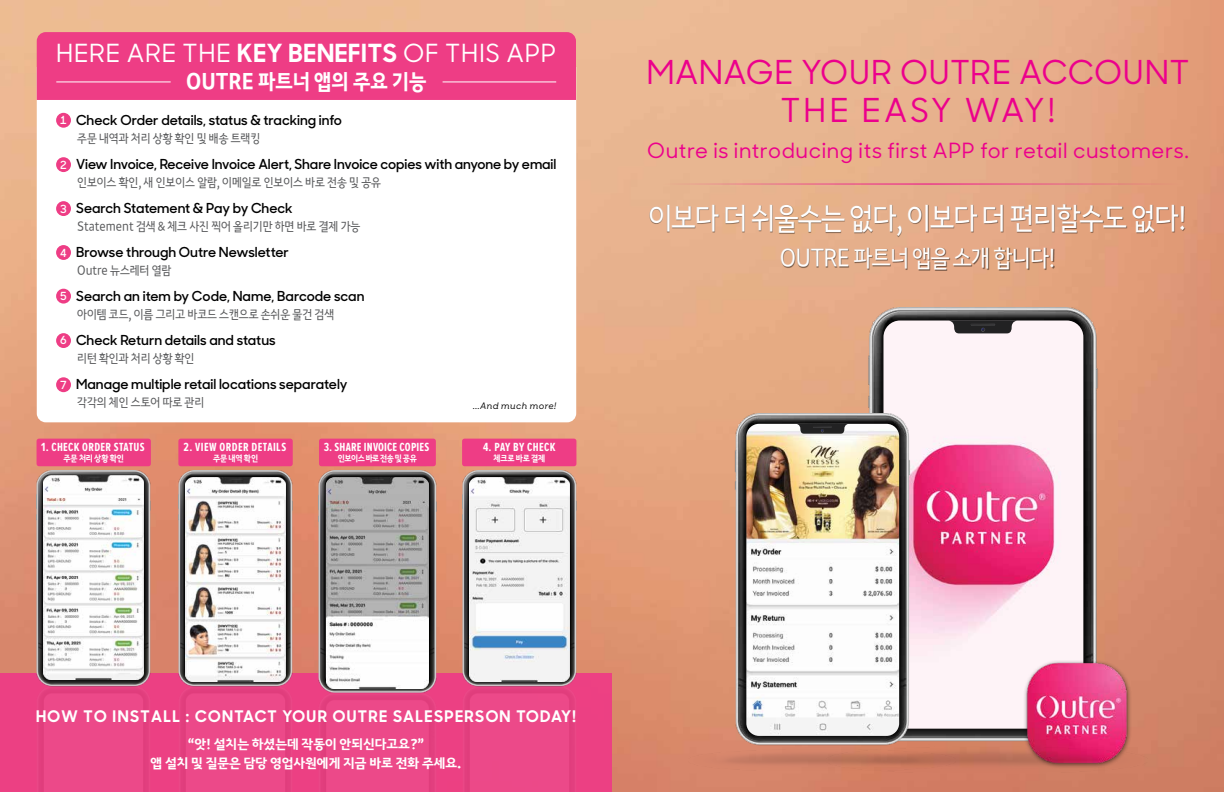
<style>
.page{position:relative;width:1224px;height:792px;background:#fff}
.page>*{position:absolute;margin:0;border:0;box-sizing:border-box;transform-origin:0 0}
.t1{font:500 33px/38px "Sharp Sans No 1";letter-spacing:.02em;color:#ec008c;text-align:center}
.t2{font:32px "Kakao OTF Regular";letter-spacing:-.03em;color:#fff;scale:.9 1}
.t3{font:500 25px "Sharp Sans No 1";letter-spacing:.03em;color:#fff}
.t4{font:25px "Kakao OTF Regular";letter-spacing:-.025em;color:#fff;scale:.9 1}
.t5{font:23px "Kakao OTF Bold";color:#fff;scale:.9 1}
.t6{font:500 21px "Sharp Sans No 1";letter-spacing:.03em;color:#ec008c}
.t7{font:700 16px "Sharp Sans No 1";letter-spacing:.085em;color:#fff}
.t8{font:14px/19px "Kakao OTF Bold";color:#fff;text-align:center}
.t9{font:600 13.8px "Sharp Sans No 1";color:#000}
.t10{font:13px "Kakao OTF Regular";color:#58595b;scale:.9 1}
.t11{font:700 12.2px "Proxima Nova A Ex Cn";letter-spacing:.025em;color:#fff}
.t12{font:600 11.2px "Sharp Sans No 1";color:#fff}
.t13{font:9.4px "Kakao OTF Bold";letter-spacing:-.015em;color:#fff;scale:.9 1}
.t14{font:9.4px "Kakao OTF Bold";letter-spacing:-.05em;color:#fff;scale:.9 1}
.t15{font:italic 500 9px "Sharp Sans No 1";letter-spacing:.05em;color:#000}
.s1{font-weight:700}
</style>
<div class="page">
<img style="left:0;top:0;width:1224px;height:792px">
<div style="left:0;top:674px;width:612px;height:118px;background:#ee3d85"></div>
<img style="left:826px;top:308px;width:314px;height:437px">
<img style="left:883px;top:321px;width:200px;height:408px">
<svg style="left:948px;top:320px;width:69px;height:13px"></svg>
<img style="left:1025px;top:659px;width:107px;height:86px">
<img style="left:702px;top:414px;width:240px;height:333px">
<img style="left:746px;top:424px;width:153px;height:312px">
<svg style="left:796px;top:424px;width:53px;height:10px"></svg>
<img style="left:688px;top:747px;width:138px;height:24px">
<img style="left:826px;top:745px;width:322px;height:28px">
<div style="left:649px;top:204px;width:537px;height:33px;background:#000;opacity:.5"></div>
<div style="left:781px;top:247px;width:274px;height:24px;background:#000;opacity:.5"></div>
<div style="left:37px;top:439px;width:114px;height:27px;background:#ee3d85;border-radius:3px"></div>
<div style="left:178px;top:439px;width:115px;height:27px;background:#ee3d85;border-radius:3px"></div>
<img style="left:462px;top:470px;width:114px;height:322px">
<img style="left:469px;top:477px;width:100px;height:205px">
<div style="left:462px;top:439px;width:114px;height:27px;background:#ee3d85;border-radius:3px"></div>
<img style="left:319px;top:470px;width:117px;height:322px">
<img style="left:326px;top:478px;width:103px;height:210px">
<div style="left:319px;top:439px;width:117px;height:27px;background:#ee3d85;border-radius:3px"></div>
<svg style="left:37px;top:100px;width:539px;height:322px"></svg>
<div style="left:37px;top:32px;width:539px;height:68px;background:#ee3d85"></div>
<hr style="left:56px;top:82px;width:115px;height:1px;background:#fff">
<hr style="left:443px;top:82px;width:113px;height:1px;background:#fff">
<img style="left:179px;top:470px;width:114px;height:322px">
<img style="left:186px;top:477px;width:99px;height:205px">
<img style="left:37px;top:470px;width:114px;height:322px">
<img style="left:44px;top:475px;width:100px;height:205px">
<div style="left:56px;top:113px;width:15px;height:15px;background:#ee3d85;border-radius:50%"></div>
<div style="left:56px;top:157px;width:15px;height:15px;background:#ee3d85;border-radius:50%"></div>
<div style="left:56px;top:201px;width:15px;height:15px;background:#ee3d85;border-radius:50%"></div>
<div style="left:56px;top:245px;width:15px;height:15px;background:#ee3d85;border-radius:50%"></div>
<div style="left:56px;top:289px;width:15px;height:15px;background:#ee3d85;border-radius:50%"></div>
<div style="left:56px;top:333px;width:15px;height:15px;background:#ee3d85;border-radius:50%"></div>
<div style="left:56px;top:377px;width:15px;height:15px;background:#ee3d85;border-radius:50%"></div>
<hr style="left:648px;top:184px;width:540px;height:1px;background:#ec008c">
<h3 class="t3" style="left:56px;top:35px;width:502px">HERE ARE THE <span class="s1">KEY BENEFITS</span> OF THIS APP</h3>
<p class="t12" style="left:60px;top:112px;width:8px">1</p>
<p class="t12" style="left:60px;top:156px;width:8px">2</p>
<p class="t12" style="left:60px;top:200px;width:8px">3</p>
<p class="t12" style="left:60px;top:244px;width:8px">4</p>
<p class="t12" style="left:60px;top:288px;width:8px">5</p>
<p class="t12" style="left:60px;top:331px;width:8px">6</p>
<p class="t12" style="left:60px;top:376px;width:8px">7</p>
<h3 class="t5" style="left:186px;top:71px;width:269px">OUTRE 파트너 앱의 주요 기능</h3>
<p class="t9" style="left:76px;top:110px;width:267px">Check Order details, status &amp; tracking info</p>
<p class="t9" style="left:76px;top:154px;width:482px">View Invoice, Receive Invoice Alert, Share Invoice copies with anyone by email</p>
<p class="t9" style="left:76px;top:198px;width:218px">Search Statement &amp; Pay by Check</p>
<p class="t9" style="left:76px;top:242px;width:214px">Browse through Outre Newsletter</p>
<p class="t9" style="left:76px;top:286px;width:290px">Search an item by Code, Name, Barcode scan</p>
<p class="t9" style="left:76px;top:330px;width:201px">Check Return details and status</p>
<p class="t9" style="left:76px;top:374px;width:273px">Manage multiple retail locations separately</p>
<p class="t10" style="left:77px;top:133px;width:205px">주문 내역과 처리 상황 확인 및 배송 트랙킹</p>
<p class="t10" style="left:77px;top:177px;width:339px">인보이스 확인, 새 인보이스 알람, 이메일로 인보이스 바로 전송 및 공유</p>
<p class="t10" style="left:77px;top:221px;width:316px">Statement 검색 &amp; 체크 사진 찍어 올리기만 하면 바로 결제 가능</p>
<p class="t10" style="left:77px;top:265px;width:106px">Outre 뉴스레터 열람</p>
<p class="t10" style="left:77px;top:309px;width:287px">아이템 코드, 이름 그리고 바코드 스캔으로 손쉬운 물건 검색</p>
<p class="t10" style="left:77px;top:353px;width:132px">리턴 확인과 처리 상황 확인</p>
<p class="t10" style="left:77px;top:397px;width:143px">각각의 체인 스토어 따로 관리</p>
<p class="t15" style="left:473px;top:399px;width:85px">...And much more!</p>
<p class="t11" style="left:41px;top:440px;width:105px">1. CHECK ORDER STATUS</p>
<p class="t13" style="left:63px;top:454px;width:69px">주문 처리 상황 확인</p>
<p class="t11" style="left:184px;top:440px;width:104px">2. VIEW ORDER DETAILS</p>
<p class="t13" style="left:213px;top:454px;width:52px">주문 내역 확인</p>
<p class="t11" style="left:324px;top:440px;width:107px">3. SHARE INVOICE COPIES</p>
<p class="t14" style="left:338px;top:454px;width:89px">인보이스 바로 전송 및 공유</p>
<p class="t11" style="left:483px;top:440px;width:74px">4. PAY BY CHECK</p>
<p class="t13" style="left:493px;top:454px;width:59px">체크로 바로 결제</p>
<h1 class="t1" style="left:646px;top:52px;width:545px">MANAGE YOUR OUTRE ACCOUNT<br>THE EASY WAY!</h1>
<h3 class="t6" style="left:647px;top:135px;width:543px">Outre is introducing its first APP for retail customers.</h3>
<h2 class="t2" style="left:648px;top:204px;width:601px">이보다 더 쉬울수는 없다, 이보다 더 편리할수도 없다!</h2>
<h3 class="t4" style="left:780px;top:247px;width:308px">OUTRE 파트너 앱을 소개 합니다!</h3>
<p class="t7" style="left:36px;top:703px;width:541px">HOW TO INSTALL : CONTACT YOUR OUTRE SALESPERSON TODAY!</p>
<p class="t8" style="left:150px;top:735px;width:313px">“앗! 설치는 하셨는데 작동이 안되신다고요?”<br>앱 설치 및 질문은 담당 영업사원에게 지금 바로 전화 주세요.</p>
</div>
